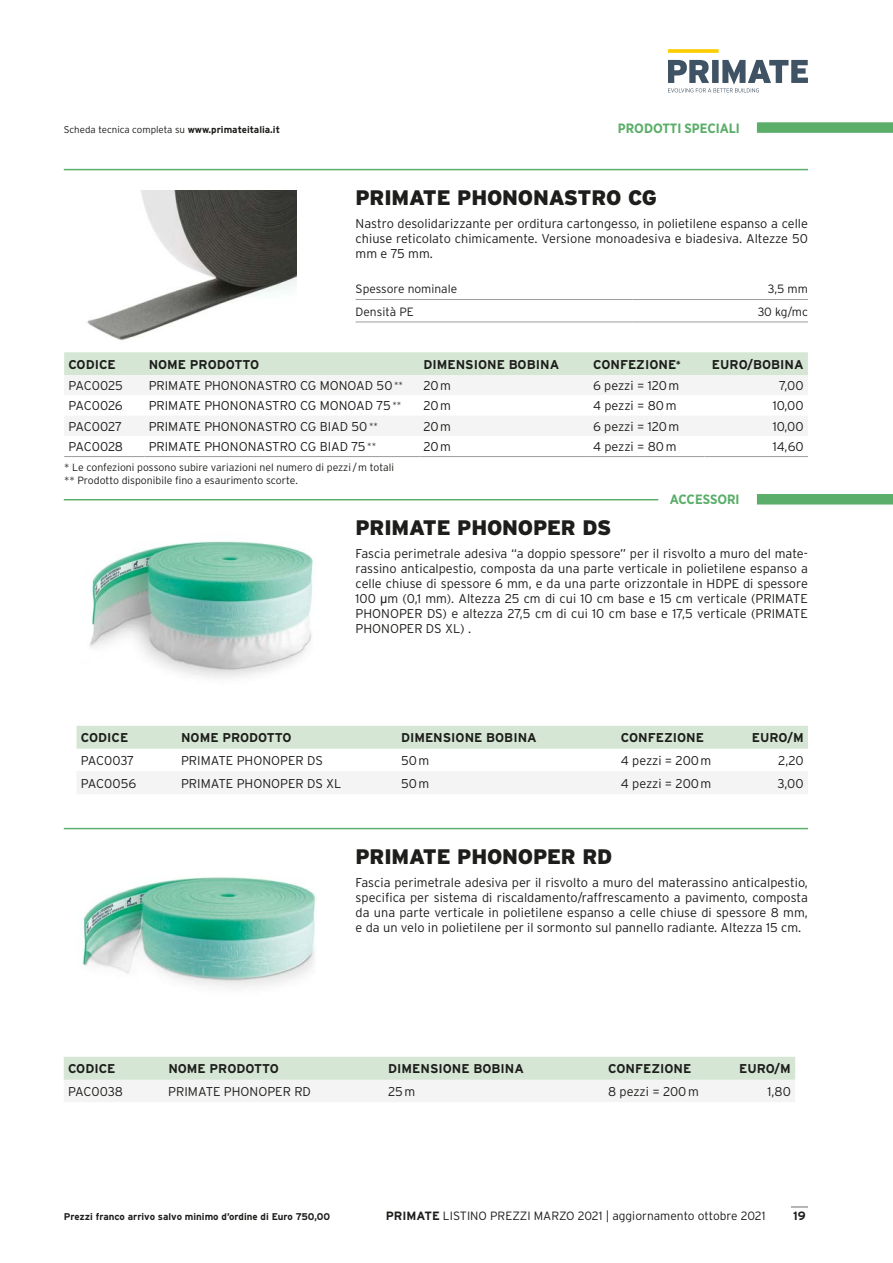
<style>
.page{position:relative;width:893px;height:1263px;background:#fff}
.page>*{position:absolute;margin:0;border:0;box-sizing:border-box;transform-origin:0 0}
.t1{font:900 21px "Interstate";letter-spacing:-.01em;color:#1d1d1b}
.t2{font:700 13.5px "Gotham Narrow";color:#5bae69}
.t3{font:300 12.75px/15px "Interstate";color:#1d1d1b;text-align:justify}
.t4{font:700 12.75px "Interstate";color:#1d1d1b}
.t5{font:300 12.75px "Interstate";letter-spacing:-.02em;color:#1d1d1b}
.t6{font:300 12px "Interstate";color:#1d1d1b}
.t7{font:700 12px "Interstate";color:#1d1d1b}
.t8{font:300 10.5px/12.6px "Interstate";color:#1d1d1b}
.t9{font:700 9.75px "Interstate";color:#1d1d1b}
.t10{font:300 9.75px "Interstate";color:#1d1d1b}
.s1{font-weight:700}
.s2{font-family:"Arial";font-weight:400}
</style>
<div class="page">
<hr style="left:356px;top:299px;width:276px;height:1px;background:#9d9d9c">
<hr style="left:632px;top:299px;width:176px;height:1px;background:#9d9d9c">
<hr style="left:356px;top:322px;width:276px;height:1px;background:#9d9d9c">
<hr style="left:632px;top:322px;width:176px;height:1px;background:#9d9d9c">
<hr style="left:64px;top:169px;width:744px;height:1px;background:#5bae69">
<img style="left:87px;top:190px;width:209px;height:151px">
<div style="left:64px;top:352px;width:744px;height:23px;background:#d5e7d4"></div>
<svg style="left:64px;top:375px;width:744px;height:61px;fill:#f4f4f4"></svg>
<hr style="left:64px;top:456px;width:80px;height:1px;background:#9d9d9c">
<hr style="left:144px;top:456px;width:275px;height:1px;background:#9d9d9c">
<hr style="left:419px;top:456px;width:170px;height:1px;background:#9d9d9c">
<hr style="left:589px;top:456px;width:116px;height:1px;background:#9d9d9c">
<hr style="left:705px;top:456px;width:103px;height:1px;background:#9d9d9c">
<hr style="left:64px;top:499px;width:594px;height:1px;background:#5bae69">
<div style="left:757px;top:494px;width:136px;height:10px;background:#5bae69"></div>
<img style="left:89px;top:541px;width:224px;height:137px">
<svg style="left:77px;top:726px;width:731px;height:68px"></svg>
<hr style="left:64px;top:828px;width:744px;height:1px;background:#5bae69">
<img style="left:82px;top:877px;width:234px;height:111px">
<svg style="left:64px;top:1057px;width:731px;height:45px"></svg>
<svg style="left:668px;top:49px;width:51px;height:4px"></svg>
<svg style="left:668px;top:60px;width:140px;height:32px"></svg>
<div style="left:757px;top:122px;width:136px;height:11px;background:#5bae69"></div>
<svg style="left:791px;top:1206px;width:17px;height:2px"></svg>
<p class="t10" style="left:64px;top:124px;width:218px">Scheda tecnica completa su <span class="s1">www.primateitalia.it</span></p>
<p class="t2" style="left:618px;top:119px;width:123px">PRODOTTI SPECIALI</p>
<h1 class="t1" style="left:356px;top:185px;width:303px">PRIMATE PHONONASTRO CG</h1>
<p class="t3" style="left:356px;top:216px;width:454px">Nastro desolidarizzante per orditura cartongesso, in polietilene espanso a celle chiuse reticolato chimicamente. Versione monoadesiva e biadesiva. Altezze 50 mm e 75 mm.</p>
<p class="t6" style="left:356px;top:282px;width:103px">Spessore nominale</p>
<p class="t6" style="left:768px;top:282px;width:42px">3,5 mm</p>
<p class="t6" style="left:356px;top:305px;width:60px">Densità PE</p>
<p class="t6" style="left:758px;top:305px;width:52px">30 kg/mc</p>
<p class="t4" style="left:68px;top:357px;width:49px">CODICE</p>
<p class="t4" style="left:149px;top:357px;width:112px">NOME PRODOTTO</p>
<p class="t4" style="left:423px;top:357px;width:137px">DIMENSIONE BOBINA</p>
<p class="t4" style="left:593px;top:357px;width:89px">CONFEZIONE<sup>*</sup></p>
<p class="t4" style="left:712px;top:357px;width:93px">EURO/BOBINA</p>
<p class="t5" style="left:68px;top:378px;width:56px">PAC0025</p>
<p class="t3" style="left:149px;top:378px;width:256px">PRIMATE PHONONASTRO CG MONOAD 50 <sup>**</sup></p>
<p class="t3" style="left:423px;top:378px;width:29px">20 m</p>
<p class="t3" style="left:593px;top:378px;width:88px">6 pezzi = 120 m</p>
<p class="t3" style="left:779px;top:378px;width:26px">7,00</p>
<p class="t5" style="left:68px;top:399px;width:56px">PAC0026</p>
<p class="t3" style="left:149px;top:398px;width:254px">PRIMATE PHONONASTRO CG MONOAD 75 <sup>**</sup></p>
<p class="t3" style="left:423px;top:398px;width:29px">20 m</p>
<p class="t3" style="left:593px;top:398px;width:85px">4 pezzi = 80 m</p>
<p class="t3" style="left:773px;top:398px;width:32px">10,00</p>
<p class="t5" style="left:68px;top:419px;width:55px">PAC0027</p>
<p class="t3" style="left:149px;top:419px;width:231px">PRIMATE PHONONASTRO CG BIAD 50 <sup>**</sup></p>
<p class="t3" style="left:423px;top:419px;width:29px">20 m</p>
<p class="t3" style="left:593px;top:419px;width:88px">6 pezzi = 120 m</p>
<p class="t3" style="left:773px;top:419px;width:32px">10,00</p>
<p class="t5" style="left:68px;top:440px;width:56px">PAC0028</p>
<p class="t3" style="left:149px;top:439px;width:229px">PRIMATE PHONONASTRO CG BIAD 75 <sup>**</sup></p>
<p class="t3" style="left:423px;top:439px;width:29px">20 m</p>
<p class="t3" style="left:593px;top:439px;width:85px">4 pezzi = 80 m</p>
<p class="t3" style="left:773px;top:439px;width:32px">14,60</p>
<p class="t8" style="left:64px;top:461px;width:331px">* Le confezioni possono subire variazioni nel numero di pezzi / m totali ** Prodotto disponibile fino a esaurimento scorte.</p>
<h1 class="t1" style="left:356px;top:515px;width:257px">PRIMATE PHONOPER DS</h1>
<p class="t3" style="left:356px;top:546px;width:454px">Fascia perimetrale adesiva “a doppio spessore” per il risvolto a muro del mate&shy;rassino anticalpestio, composta da una parte verticale in polietilene espanso a celle chiuse di spessore 6 mm, e da una parte orizzontale in HDPE di spessore 100 <span class="s2">μ</span>m (0,1 mm). Altezza 25 cm di cui 10 cm base e 15 cm verticale (PRIMATE PHONOPER DS) e altezza 27,5 cm di cui 10 cm base e 17,5 verticale (PRIMATE PHONOPER DS XL) .</p>
<p class="t2" style="left:670px;top:491px;width:71px">ACCESSORI</p>
<p class="t4" style="left:81px;top:731px;width:49px">CODICE</p>
<p class="t4" style="left:181px;top:731px;width:112px">NOME PRODOTTO</p>
<p class="t4" style="left:401px;top:731px;width:137px">DIMENSIONE BOBINA</p>
<p class="t4" style="left:621px;top:731px;width:85px">CONFEZIONE</p>
<p class="t4" style="left:752px;top:731px;width:53px">EURO/M</p>
<p class="t3" style="left:81px;top:753px;width:55px">PAC0037</p>
<p class="t3" style="left:181px;top:753px;width:143px">PRIMATE PHONOPER DS</p>
<p class="t3" style="left:401px;top:753px;width:30px">50 m</p>
<p class="t3" style="left:621px;top:753px;width:92px">4 pezzi = 200 m</p>
<p class="t3" style="left:778px;top:753px;width:27px">2,20</p>
<p class="t3" style="left:81px;top:776px;width:57px">PAC0056</p>
<p class="t3" style="left:181px;top:776px;width:162px">PRIMATE PHONOPER DS XL</p>
<p class="t3" style="left:401px;top:776px;width:30px">50 m</p>
<p class="t3" style="left:621px;top:776px;width:92px">4 pezzi = 200 m</p>
<p class="t3" style="left:778px;top:776px;width:28px">3,00</p>
<h1 class="t1" style="left:356px;top:844px;width:258px">PRIMATE PHONOPER RD</h1>
<p class="t3" style="left:356px;top:875px;width:454px">Fascia perimetrale adesiva per il risvolto a muro del materassino anticalpestio, specifica per sistema di riscaldamento/raffrescamento a pavimento, composta da una parte verticale in polietilene espanso a celle chiuse di spessore 8 mm, e da un velo in polietilene per il sormonto sul pannello radiante. Altezza 15 cm.</p>
<p class="t4" style="left:68px;top:1062px;width:49px">CODICE</p>
<p class="t4" style="left:168px;top:1062px;width:112px">NOME PRODOTTO</p>
<p class="t4" style="left:388px;top:1062px;width:137px">DIMENSIONE BOBINA</p>
<p class="t4" style="left:608px;top:1062px;width:85px">CONFEZIONE</p>
<p class="t4" style="left:739px;top:1062px;width:53px">EURO/M</p>
<p class="t3" style="left:68px;top:1084px;width:56px">PAC0038</p>
<p class="t3" style="left:168px;top:1084px;width:144px">PRIMATE PHONOPER RD</p>
<p class="t3" style="left:388px;top:1084px;width:29px">25 m</p>
<p class="t3" style="left:608px;top:1084px;width:92px">8 pezzi = 200 m</p>
<p class="t3" style="left:768px;top:1084px;width:25px">1,80</p>
<p class="t9" style="left:64px;top:1211px;width:268px">Prezzi franco arrivo salvo minimo d’ordine di Euro 750,00</p>
<p class="t6" style="left:386px;top:1209px;width:381px"><span class="s1">PRIMATE</span> LISTINO PREZZI MARZO 2021 | aggiornamento ottobre 2021</p>
<p class="t7" style="left:793px;top:1209px;width:14px">19</p>
</div>
